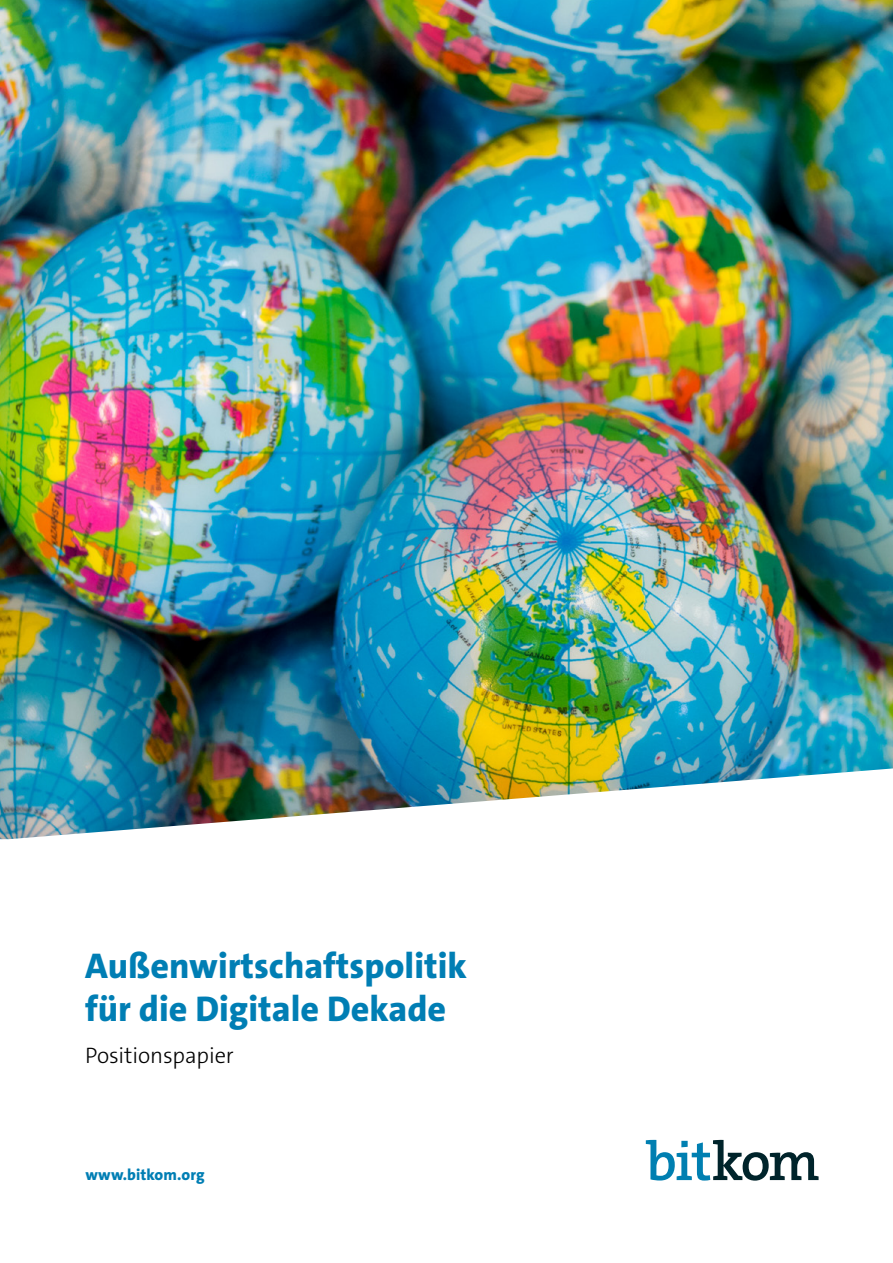
<style>
.page{position:relative;width:893px;height:1263px;background:#fff}
.page>*{position:absolute;margin:0;border:0;box-sizing:border-box;transform-origin:0 0}
.t1{font:800 36px/42.5px "The Sans C4 s";color:#007eb4}
.t2{font:300 22.5px "The Sans C4 s";letter-spacing:-.005em;color:#000}
.t3{font:800 15.75px "The Sans C4 s";letter-spacing:.005em;color:#007eb4}
</style>
<div class="page">
<svg style="left:646px;top:1140px;width:173px;height:40px"></svg>
<img style="left:0;top:0;width:893px;height:839px">
<p class="t1" style="left:85px;top:945px;width:383px">Außenwirtschaftspolitik für die Digitale Dekade</p>
<p class="t2" style="left:85px;top:1041px;width:150px">Positionspapier</p>
<p class="t3" style="left:85px;top:1164px;width:121px">www.bitkom.org</p>
</div>
